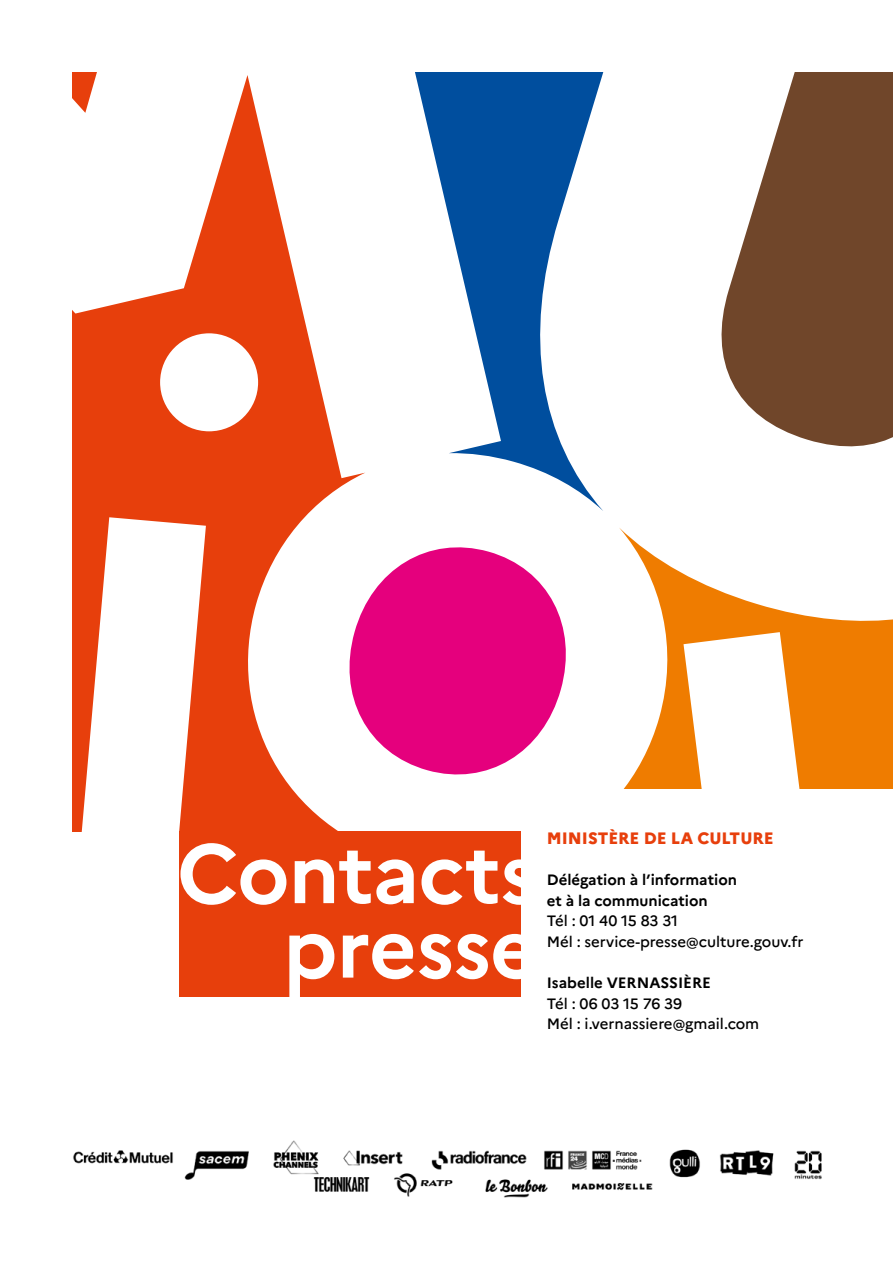
<style>
.page{position:relative;width:893px;height:1263px;background:#fff}
.page>*{position:absolute;margin:0;border:0;box-sizing:border-box;transform-origin:0 0}
.t1{font:700 83.4px/74.4px "Marianne";letter-spacing:-.015em;color:#fff;text-align:right}
._03_Texte_Affiche{font:800 16.5px "Marianne";color:#e73f0c}
._03_Texte_Affiche-2{font:500 15px "Marianne";color:#000}
._03_Texte_Affiche-3{font:700 15px/20.7px "Marianne";color:#000}
</style>
<div class="page">
<img style="left:73px;top:1140px;width:749px;height:58px">
<div style="left:179px;top:831px;width:342px;height:165px;background:#e73f0c"></div>
<svg style="left:72px;top:167px;width:266px;height:664px"></svg>
<svg style="left:220px;top:72px;width:384px;height:439px"></svg>
<svg style="left:721px;top:72px;width:172px;height:375px;fill:#70462a"></svg>
<svg style="left:619px;top:528px;width:274px;height:261px"></svg>
<svg style="left:337px;top:535px;width:229px;height:252px;fill:#e5007d"></svg>
<svg style="left:72px;top:72px;width:279px;height:41px"></svg>
<p class="t1" style="left:177px;top:836px;width:363px">Contacts presse</p>
<p class="_03_Texte_Affiche" style="left:547px;top:828px;width:229px">MINISTÈRE DE LA CULTURE</p>
<p class="_03_Texte_Affiche-3" style="left:547px;top:869px;width:192px">Délégation à l’information et à la communication</p>
<p class="_03_Texte_Affiche-2" style="left:547px;top:912px;width:133px">Tél : 01 40 15 83 31</p>
<p class="_03_Texte_Affiche-2" style="left:547px;top:932px;width:258px">Mél : service-presse@culture.gouv.fr</p>
<p class="_03_Texte_Affiche-3" style="left:547px;top:972px;width:165px">Isabelle VERNASSIÈRE</p>
<p class="_03_Texte_Affiche-2" style="left:547px;top:994px;width:137px">Tél : 06 03 15 76 39</p>
<p class="_03_Texte_Affiche-2" style="left:547px;top:1015px;width:214px">Mél : i.vernassiere@gmail.com</p>
</div>
